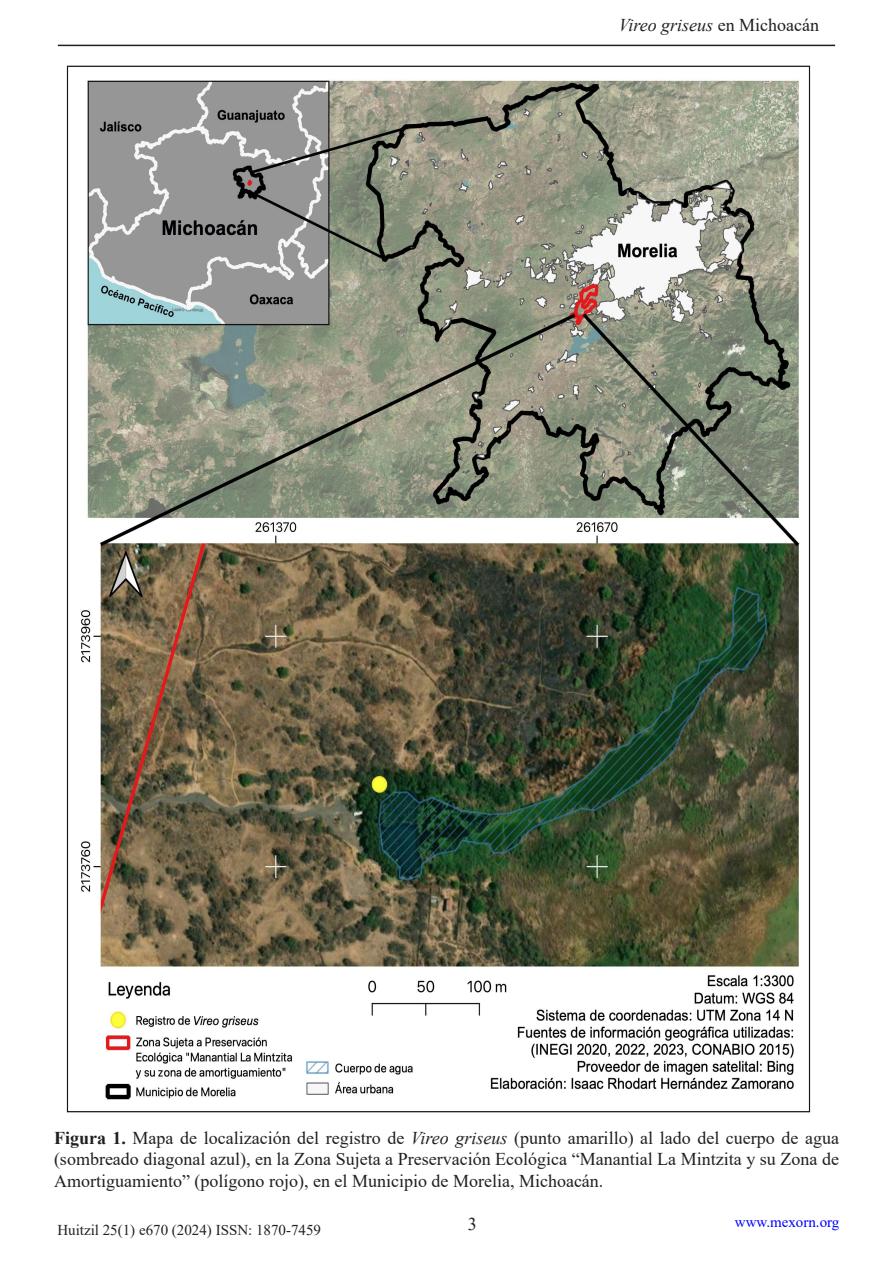
<style>
.page{position:relative;width:893px;height:1263px;background:#fff}
.page>*{position:absolute;margin:0;border:0;box-sizing:border-box;transform-origin:0 0}
.t1{font:18px/21.6px "Times New Roman";color:#231f20;text-align:justify}
.t2{font:italic 18px "Times New Roman";color:#231f20}
.t3{font:15px "Times New Roman";color:#231f20}
.t4{font:15px "Times New Roman";color:#00f}
.s1{font-style:normal}
.s2{font-weight:700}
.s3{font-style:italic}
</style>
<div class="page">
<hr style="left:58px;top:45px;width:777px;height:1px;background:#231f20">
<img style="left:66px;top:65px;width:745px;height:1048px">
<p class="t2" style="left:619px;top:12px;width:202px">Vireo griseus <span class="s1">en Michoacán</span></p>
<p class="t1" style="left:54px;top:1126px;width:786px"><span class="s2">Figura 1.</span> Mapa de localización del registro de <span class="s3">Vireo griseus</span> (punto amarillo) al lado del cuerpo de agua (sombreado diagonal azul), en la Zona Sujeta a Preservación Ecológica “Manantial La Mintzita y su Zona de Amortiguamiento” (polígono rojo), en el Municipio de Morelia, Michoacán.</p>
<p class="t3" style="left:57px;top:1219px;width:265px">Huitzil 25(1) e670 (2024) ISSN: 1870-7459</p>
<p class="t1" style="left:468px;top:1213px;width:10px">3</p>
<p class="t4" style="left:735px;top:1211px;width:106px">www.mexorn.org</p>
</div>
